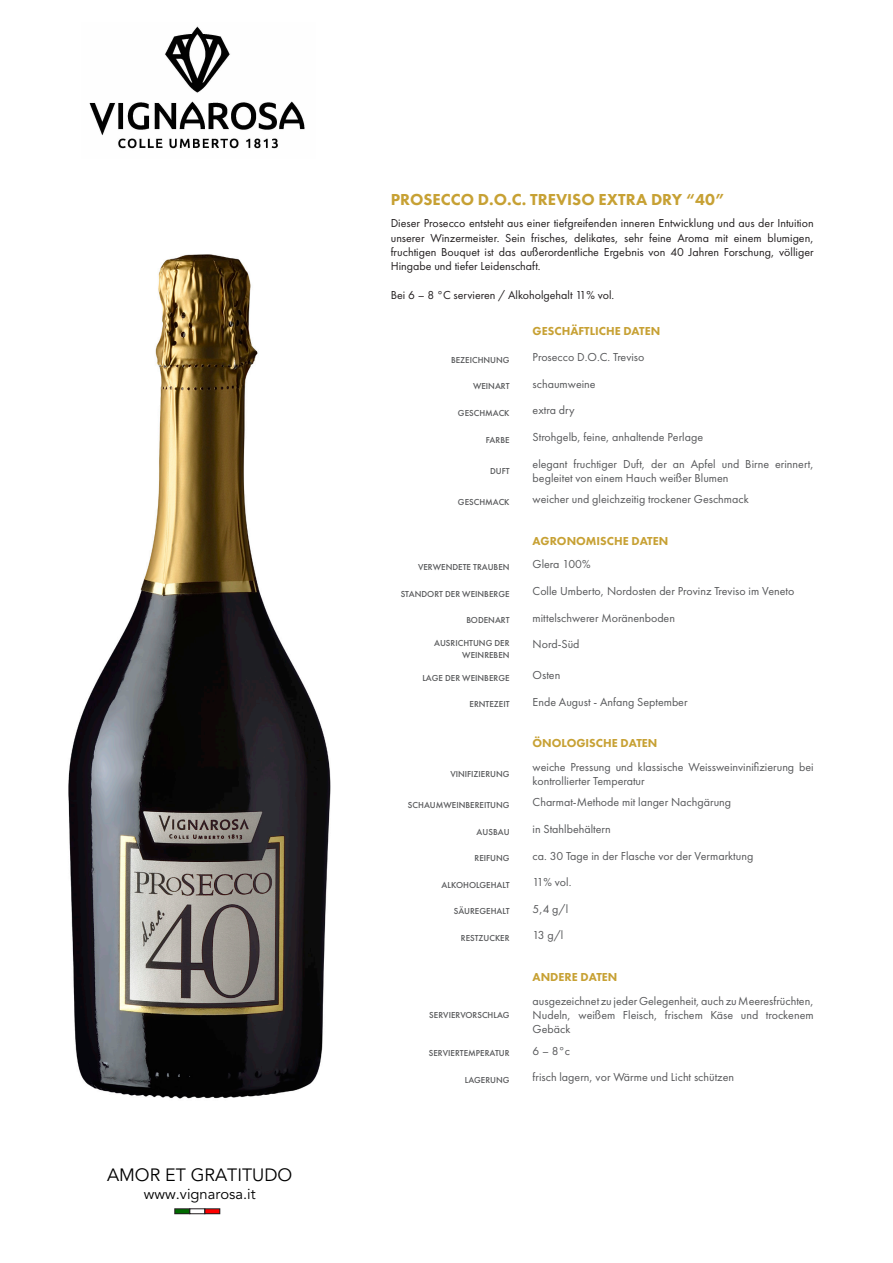
<style>
.page{position:relative;width:893px;height:1263px;background:#fff}
.page>*{position:absolute;margin:0;border:0;box-sizing:border-box;transform-origin:0 0}
.t1{font:17.7px "Avenir LT Std";color:#000}
.t2{font:800 16.5px "Futura PT";color:#c7a134}
.t3{font:14.7px "Avenir LT Std";color:#000}
.TESTO_CAMPI{font:12px/14.4px "Futura PT";color:#57585a}
.t4{font:12px/14.4px "Futura PT";color:#231f20;text-align:justify}
.TESTO_CAMPI-2{font:800 12px "Futura PT";color:#c7a134}
.t5{font:500 9px "Futura PT";color:#57585a}
</style>
<div class="page">
<img style="left:68px;top:254px;width:263px;height:845px">
<div style="left:175px;top:1209px;width:15px;height:5px;background:#006a00"></div>
<div style="left:175px;top:1208px;width:15px;height:6px;border:1px solid #231f20"></div>
<div style="left:190px;top:1208px;width:15px;height:6px;border:1px solid #231f20"></div>
<div style="left:205px;top:1209px;width:15px;height:5px;background:#f00"></div>
<div style="left:205px;top:1208px;width:15px;height:6px;border:1px solid #231f20"></div>
<img style="left:89px;top:26px;width:216px;height:123px">
<h1 class="t1" style="left:107px;top:1165px;width:187px">AMOR ET GRATITUDO</h1>
<p class="t3" style="left:144px;top:1185px;width:113px">www.vignarosa.it</p>
<p class="t2" style="left:391px;top:189px;width:336px">PROSECCO D.O.C. TREVISO EXTRA DRY “40”</p>
<p class="t4" style="left:391px;top:216px;width:424px">Dieser Prosecco entsteht aus einer tiefgreifenden inneren Entwicklung und aus der Intuition unserer Winzermeister. Sein frisches, delikates, sehr feine Aroma mit einem blumigen, fruchtigen Bouquet ist das außerordentliche Ergebnis von 40 Jahren Forschung, völliger Hingabe und tiefer Leidenschaft.</p>
<p class="t4" style="left:391px;top:288px;width:225px">Bei 6 – 8 °C servieren / Alkoholgehalt 11% vol.</p>
<p class="TESTO_CAMPI-2" style="left:533px;top:323px;width:129px">GESCHÄFTLICHE DATEN</p>
<p class="t5" style="left:451px;top:354px;width:60px">BEZEICHNUNG</p>
<p class="TESTO_CAMPI" style="left:533px;top:350px;width:113px">Prosecco D.O.C. Treviso</p>
<p class="t5" style="left:473px;top:381px;width:38px">WEINART</p>
<p class="TESTO_CAMPI" style="left:533px;top:377px;width:65px">schaumweine</p>
<p class="t5" style="left:458px;top:408px;width:53px">GESCHMACK</p>
<p class="TESTO_CAMPI" style="left:533px;top:403px;width:43px">extra dry</p>
<p class="t5" style="left:486px;top:434px;width:25px">FARBE</p>
<p class="TESTO_CAMPI" style="left:533px;top:430px;width:172px">Strohgelb, feine, anhaltende Perlage</p>
<p class="t5" style="left:490px;top:465px;width:21px">DUFT</p>
<p class="TESTO_CAMPI" style="left:533px;top:456px;width:283px">elegant fruchtiger Duft, der an Apfel und Birne erinnert, begleitet von einem Hauch weißer Blumen</p>
<p class="t5" style="left:458px;top:496px;width:53px">GESCHMACK</p>
<p class="TESTO_CAMPI" style="left:533px;top:492px;width:218px">weicher und gleichzeitig trockener Geschmack</p>
<p class="TESTO_CAMPI-2" style="left:533px;top:533px;width:137px">AGRONOMISCHE DATEN</p>
<p class="t5" style="left:418px;top:562px;width:93px">VERWENDETE TRAUBEN</p>
<p class="TESTO_CAMPI" style="left:533px;top:557px;width:59px">Glera 100%</p>
<p class="t5" style="left:401px;top:588px;width:110px">STANDORT DER WEINBERGE</p>
<p class="TESTO_CAMPI" style="left:533px;top:584px;width:263px">Colle Umberto, Nordosten der Provinz Treviso im Veneto</p>
<p class="t5" style="left:466px;top:615px;width:45px">BODENART</p>
<p class="TESTO_CAMPI" style="left:533px;top:610px;width:144px">mittelschwerer Moränenboden</p>
<p class="t5" style="left:434px;top:637px;width:77px">AUSRICHTUNG DER</p>
<p class="t5" style="left:462px;top:649px;width:49px">WEINREBEN</p>
<p class="TESTO_CAMPI" style="left:533px;top:637px;width:49px">Nord-Süd</p>
<p class="t5" style="left:422px;top:672px;width:89px">LAGE DER WEINBERGE</p>
<p class="TESTO_CAMPI" style="left:533px;top:668px;width:29px">Osten</p>
<p class="t5" style="left:469px;top:699px;width:42px">ERNTEZEIT</p>
<p class="TESTO_CAMPI" style="left:533px;top:694px;width:157px">Ende August - Anfang September</p>
<p class="TESTO_CAMPI-2" style="left:533px;top:735px;width:126px">ÖNOLOGISCHE DATEN</p>
<p class="t5" style="left:450px;top:768px;width:61px">VINIFIZIERUNG</p>
<p class="TESTO_CAMPI" style="left:533px;top:760px;width:283px">weiche Pressung und klassische Weissweinvinifizierung bei kontrollierter Temperatur</p>
<p class="t5" style="left:408px;top:799px;width:103px">SCHAUMWEINBEREITUNG</p>
<p class="TESTO_CAMPI" style="left:533px;top:795px;width:200px">Charmat-Methode mit langer Nachgärung</p>
<p class="t5" style="left:477px;top:826px;width:34px">AUSBAU</p>
<p class="TESTO_CAMPI" style="left:533px;top:822px;width:80px">in Stahlbehältern</p>
<p class="t5" style="left:475px;top:853px;width:37px">REIFUNG</p>
<p class="TESTO_CAMPI" style="left:533px;top:848px;width:222px">ca. 30 Tage in der Flasche vor der Vermarktung</p>
<p class="t5" style="left:442px;top:879px;width:70px">ALKOHOLGEHALT</p>
<p class="TESTO_CAMPI" style="left:533px;top:875px;width:40px">11% vol.</p>
<p class="t5" style="left:454px;top:906px;width:57px">SÄUREGEHALT</p>
<p class="TESTO_CAMPI" style="left:533px;top:901px;width:37px">5,4 g/l</p>
<p class="t5" style="left:461px;top:932px;width:50px">RESTZUCKER</p>
<p class="TESTO_CAMPI" style="left:533px;top:928px;width:32px">13 g/l</p>
<p class="TESTO_CAMPI-2" style="left:533px;top:969px;width:86px">ANDERE DATEN</p>
<p class="t5" style="left:429px;top:1009px;width:82px">SERVIERVORSCHLAG</p>
<p class="TESTO_CAMPI" style="left:533px;top:993px;width:283px;text-align:justify">ausgezeichnet zu jeder Gelegenheit, auch zu Meeresfrüchten, Nudeln, weißem Fleisch, frischem Käse und trockenem Gebäck</p>
<p class="t5" style="left:429px;top:1048px;width:82px">SERVIERTEMPERATUR</p>
<p class="TESTO_CAMPI" style="left:533px;top:1043px;width:39px">6 – 8°c</p>
<p class="t5" style="left:465px;top:1074px;width:46px">LAGERUNG</p>
<p class="TESTO_CAMPI" style="left:533px;top:1070px;width:203px">frisch lagern, vor Wärme und Licht schützen</p>
</div>
